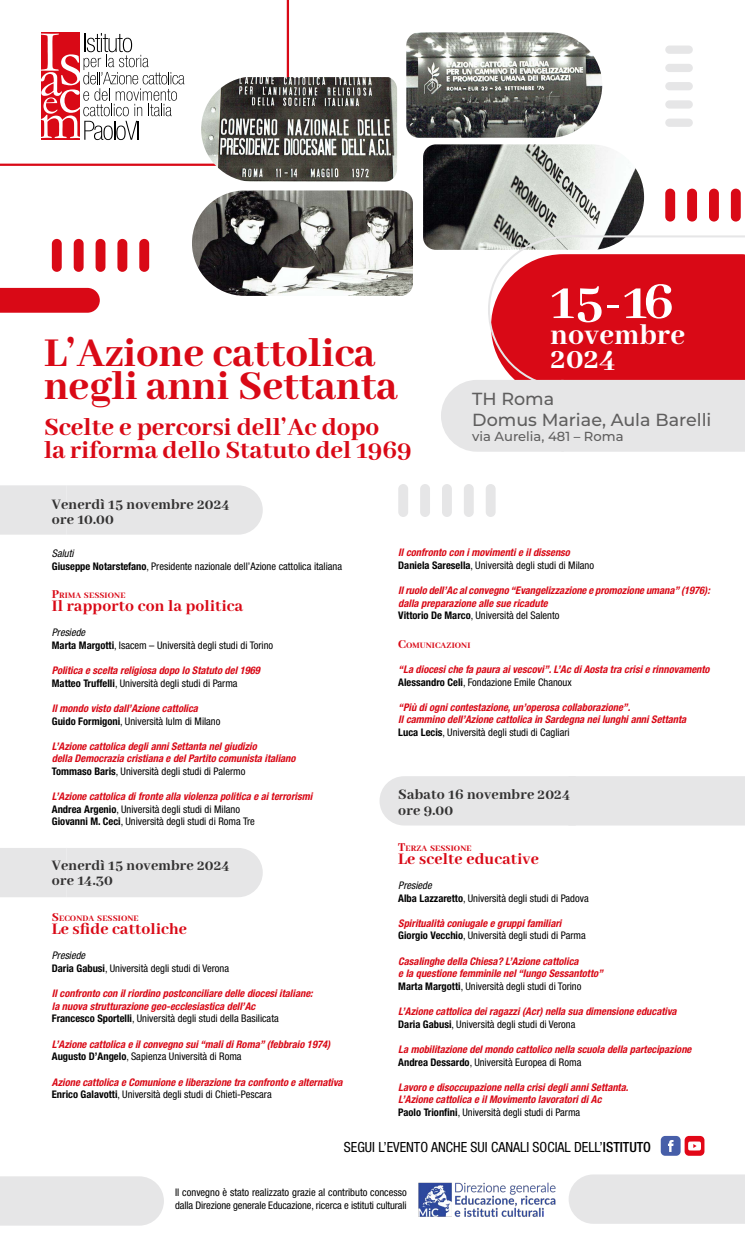
<style>
.page{position:relative;width:745px;height:1241px;background:#fff}
.page>*{position:absolute;margin:0;border:0;box-sizing:border-box;transform-origin:0 0}
.t1{font:800 56.09px "Abhaya Libre";color:#fff}
.t2{font:800 44.62px/32.4px "Abhaya Libre";color:#d90916}
.t3{font:800 31.5px/23.6px "Abhaya Libre";letter-spacing:.01em;color:#fff}
.t4{font:800 27.12px/23.6px "Abhaya Libre";color:#d90916}
.t5{font:800 17.5px "Abhaya Libre";letter-spacing:.01em;color:#d90916}
.t6{font:500 17.5px/21px "Montserrat";color:#5f5e5e}
.t7{font:800 15.75px/15.8px "Abhaya Libre";letter-spacing:.01em;color:#333232}
.t8{font:condensed 14px "Helvetica Neue LT Std";color:#000}
.t9{font:500 13.12px "Montserrat";color:#5f5e5e}
.t10{font:italic 700 condensed 10.5px/12.6px "Helvetica Neue LT Std";color:#d90916}
.t11{font:condensed 10.5px/12.6px "Helvetica Neue LT Std";color:#000}
.t12{font:800 9.19px "Abhaya Libre";letter-spacing:.015em;color:#d90916}
.s1{font-style:italic}
.s2{font-weight:700}
.s3{font-size:13.12px}
.s4{font-style:normal;color:#000}
.s5{font-weight:400;font-style:normal;color:#000}
.s6{font-weight:700;font-style:italic;color:#d90916}
.s7{font-weight:500}
</style>
<div class="page">
<svg style="left:0;top:0;width:289px;height:166px"></svg>
<div style="left:379px;top:776px;width:365px;height:49px;background:#e6e6e7"></div>
<img style="left:201px;top:77px;width:196px;height:105px">
<img style="left:406px;top:32px;width:196px;height:106px">
<img style="left:192px;top:190px;width:220px;height:106px">
<img style="left:423px;top:144px;width:220px;height:106px">
<div style="left:664px;top:119px;width:28px;height:8px;background:#e6e6e7;border-radius:4px"></div>
<div style="left:664px;top:100px;width:28px;height:9px;background:#e6e6e7;border-radius:4px"></div>
<div style="left:664px;top:82px;width:28px;height:8px;background:#e6e6e7;border-radius:4px"></div>
<div style="left:664px;top:64px;width:28px;height:8px;background:#e6e6e7;border-radius:4px"></div>
<div style="left:664px;top:46px;width:28px;height:8px;background:#e6e6e7;border-radius:4px"></div>
<div style="left:398px;top:484px;width:10px;height:33px;background:#e6e6e7;border-radius:5px"></div>
<div style="left:420px;top:484px;width:10px;height:33px;background:#e6e6e7;border-radius:5px"></div>
<div style="left:441px;top:484px;width:10px;height:33px;background:#e6e6e7;border-radius:5px"></div>
<div style="left:463px;top:484px;width:10px;height:33px;background:#e6e6e7;border-radius:5px"></div>
<div style="left:485px;top:484px;width:10px;height:33px;background:#e6e6e7;border-radius:5px"></div>
<div style="left:0;top:485px;width:262px;height:49px;background:#e6e6e7"></div>
<div style="left:0;top:1176px;width:164px;height:49px;background:#e6e6e7"></div>
<div style="left:569px;top:1174px;width:175px;height:49px;background:#e6e6e7"></div>
<div style="left:0;top:848px;width:262px;height:49px;background:#e6e6e7"></div>
<svg style="left:0;top:288px;width:100px;height:25px;background:#da121f"></svg>
<svg style="left:40px;top:33px;width:144px;height:107px"></svg>
<svg style="left:487px;top:235px;width:257px;height:19px"></svg>
<img style="left:418px;top:1182px;width:138px;height:35px">
<svg style="left:441px;top:254px;width:303px;height:197px;background:#e27980"></svg>
<div style="left:664px;top:189px;width:10px;height:32px;background:#d90916;border-radius:5px"></div>
<div style="left:686px;top:189px;width:10px;height:32px;background:#d90916;border-radius:5px"></div>
<div style="left:708px;top:189px;width:10px;height:32px;background:#d90916;border-radius:5px"></div>
<div style="left:730px;top:189px;width:10px;height:32px;background:#d90916;border-radius:5px"></div>
<div style="left:52px;top:239px;width:10px;height:33px;background:#d90916;border-radius:5px"></div>
<div style="left:74px;top:239px;width:10px;height:33px;background:#d90916;border-radius:5px"></div>
<div style="left:95px;top:239px;width:10px;height:33px;background:#d90916;border-radius:5px"></div>
<div style="left:117px;top:239px;width:10px;height:33px;background:#d90916;border-radius:5px"></div>
<div style="left:139px;top:239px;width:10px;height:33px;background:#d90916;border-radius:5px"></div>
<svg style="left:660px;top:1135px;width:20px;height:20px"></svg>
<div style="left:684px;top:1135px;width:20px;height:20px;background:#e20717;border-radius:4px"></div>
<svg style="left:688px;top:1141px;width:12px;height:9px"></svg>
<h2 class="t2" style="left:44px;top:339px;width:355px">L’Azione cattolica negli anni Settanta</h2>
<h3 class="t4" style="left:44px;top:416px;width:369px">Scelte e percorsi dell’Ac dopo<br>la riforma dello Statuto del 1969</h3>
<h1 class="t1" style="left:550px;top:271px;width:124px">15-16</h1>
<h3 class="t3" style="left:550px;top:324px;width:136px">novembre<br>2024</h3>
<h3 class="t6" style="left:472px;top:387px;width:240px">TH Roma<br>Domus Mariae, Aula Barelli</h3>
<p class="t9" style="left:472px;top:427px;width:153px">via Aurelia, 481 – Roma</p>
<h3 class="t7" style="left:52px;top:496px;width:179px">Venerdì 15 novembre 2024 ore 10.00</h3>
<p class="t11" style="left:52px;top:546px;width:291px"><span class="s1">Saluti<br></span><span class="s2">Giuseppe Notarstefano</span>, Presidente nazionale dell’Azione cattolica italiana</p>
<p class="t12" style="left:52px;top:590px;width:75px"><span class="s3">P</span>RIMA SESSIONE</p>
<h3 class="t5" style="left:52px;top:596px;width:193px">Il rapporto con la politica</h3>
<p class="t11" style="left:52px;top:626px;width:223px"><span class="s1">Presiede<br></span><span class="s2">Marta Margotti</span>, Isacem – Università degli studi di Torino</p>
<p class="t10" style="left:52px;top:664px;width:209px">Politica e scelta religiosa dopo lo Statuto del 1969<br><span class="s4">Matteo Truffelli</span><span class="s5">, Università degli studi di Parma</span></p>
<p class="t10" style="left:52px;top:702px;width:170px">Il mondo visto dall’Azione cattolica<br><span class="s4">Guido Formigoni</span><span class="s5">, Università Iulm di Milano</span></p>
<p class="t10" style="left:52px;top:739px;width:245px">L’Azione cattolica degli anni Settanta nel giudizio<br>della Democrazia cristiana e del Partito comunista italiano<br><span class="s4">Tommaso Baris</span><span class="s5">, Università degli studi di Palermo</span></p>
<p class="t11" style="left:52px;top:790px;width:262px"><span class="s6">L’Azione cattolica di fronte alla violenza politica e ai terrorismi<br></span><span class="s2">Andrea Argenio</span>, Università degli studi di Milano<br><span class="s2">Giovanni M. Ceci</span>, Università degli studi di Roma Tre</p>
<h3 class="t7" style="left:52px;top:857px;width:179px">Venerdì 15 novembre 2024 ore 14.30</h3>
<p class="t12" style="left:52px;top:913px;width:88px"><span class="s3">S</span>ECONDA SESSIONE</p>
<h3 class="t5" style="left:52px;top:919px;width:137px">Le sfide cattoliche</h3>
<p class="t11" style="left:52px;top:949px;width:179px"><span class="s1">Presiede<br></span><span class="s2">Daria Gabusi</span>, Università degli studi di Verona</p>
<p class="t10" style="left:52px;top:987px;width:262px">Il confronto con il riordino postconciliare delle diocesi italiane: la nuova strutturazione geo-ecclesiastica dell’Ac<br><span class="s4">Francesco Sportelli</span><span class="s5">, Università degli studi della Basilicata</span></p>
<p class="t10" style="left:52px;top:1037px;width:280px">L’Azione cattolica e il convegno sui “mali di Roma” (febbraio 1974)<br><span class="s4">Augusto D’Angelo</span><span class="s5">, Sapienza Università di Roma</span></p>
<p class="t10" style="left:52px;top:1075px;width:292px">Azione cattolica e Comunione e liberazione tra confronto e alternativa<br><span class="s4">Enrico Galavotti</span><span class="s5">, Università degli studi di Chieti-Pescara</span></p>
<p class="t10" style="left:398px;top:546px;width:197px">Il confronto con i movimenti e il dissenso<br><span class="s4">Daniela Saresella</span><span class="s5">, Università degli studi di Milano</span></p>
<p class="t10" style="left:398px;top:584px;width:313px">Il ruolo dell’Ac al convegno “Evangelizzazione e promozione umana” (1976): dalla preparazione alle sue ricadute<br><span class="s4">Vittorio De Marco</span><span class="s5">, Università del Salento</span></p>
<p class="t12" style="left:398px;top:640px;width:74px"><span class="s3">C</span>OMUNICAZIONI</p>
<p class="t10" style="left:398px;top:663px;width:312px">“La diocesi che fa paura ai vescovi”. L’Ac di Aosta tra crisi e rinnovamento<br><span class="s4">Alessandro Celi</span><span class="s5">, Fondazione Emile Chanoux</span></p>
<p class="t10" style="left:398px;top:700px;width:289px">“Più di ogni contestazione, un’operosa collaborazione”.<br>Il cammino dell’Azione cattolica in Sardegna nei lunghi anni Settanta<br><span class="s4">Luca Lecis</span><span class="s5">, Università degli studi di Cagliari</span></p>
<h3 class="t7" style="left:398px;top:787px;width:173px">Sabato 16 novembre 2024 ore 9.00</h3>
<p class="t12" style="left:398px;top:842px;width:75px"><span class="s3">T</span>ERZA SESSIONE</p>
<h3 class="t5" style="left:398px;top:848px;width:142px">Le scelte educative</h3>
<p class="t11" style="left:398px;top:878px;width:192px"><span class="s1">Presiede<br></span><span class="s2">Alba Lazzaretto</span>, Università degli studi di Padova</p>
<p class="t10" style="left:398px;top:916px;width:189px">Spiritualità coniugale e gruppi familiari<br><span class="s4">Giorgio Vecchio</span><span class="s5">, Università degli studi di Parma</span></p>
<p class="t10" style="left:398px;top:954px;width:206px">Casalinghe della Chiesa? L’Azione cattolica<br>e la questione femminile nel “lungo Sessantotto”<br><span class="s4">Marta Margotti</span><span class="s5">, Università degli studi di Torino</span></p>
<p class="t10" style="left:398px;top:1004px;width:280px">L’Azione cattolica dei ragazzi (Acr) nella sua dimensione educativa<br><span class="s4">Daria Gabusi</span><span class="s5">, Università degli studi di Verona</span></p>
<p class="t10" style="left:398px;top:1042px;width:294px">La mobilitazione del mondo cattolico nella scuola della partecipazione<br><span class="s4">Andrea Dessardo</span><span class="s5">, Università Europea di Roma</span></p>
<p class="t10" style="left:398px;top:1080px;width:231px">Lavoro e disoccupazione nella crisi degli anni Settanta.<br>L’Azione cattolica e il Movimento lavoratori di Ac<br><span class="s4">Paolo Trionfini</span><span class="s5">, Università degli studi di Parma</span></p>
<h3 class="t8" style="left:344px;top:1138px;width:308px">SEGUI L’EVENTO ANCHE SUI CANALI SOCIAL DELL’<span class="s7">ISTITUTO</span></h3>
<p class="t11" style="left:175px;top:1186px;width:233px">Il convegno è stato realizzato grazie al contributo concesso dalla Direzione generale Educazione, ricerca e istituti culturali</p>
</div>
